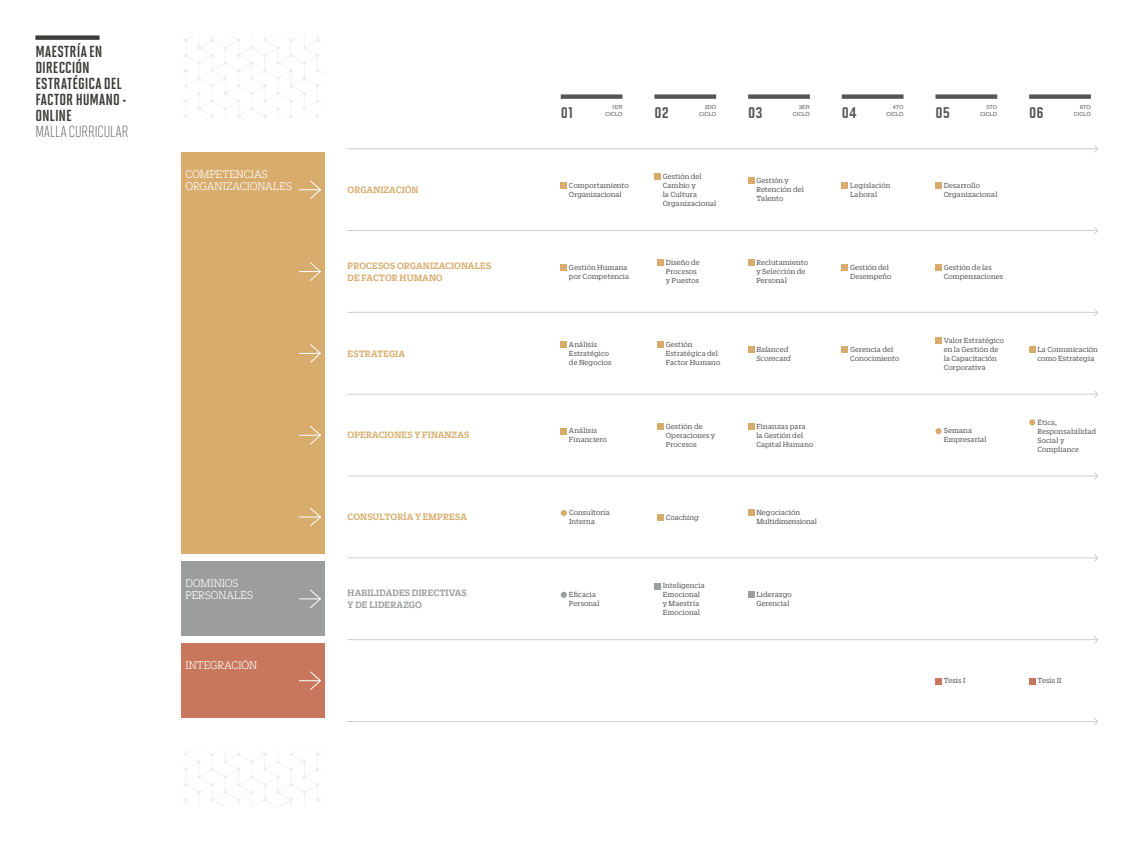
<style>
.page{position:relative;width:1134px;height:842px;background:#fff}
.page>*{position:absolute;margin:0;border:0;box-sizing:border-box;transform-origin:0 0}
.t1{font:700 18px "Solano Gothic MVB Std";letter-spacing:.005em;color:#575656}
.t2{font:700 16px/16px "Solano Gothic MVB Pro";letter-spacing:.005em;color:#3b3b3a}
.t3{font:300 16px "Solano Gothic MVB";letter-spacing:.01em;color:#3b3b3a}
.t4{font:300 12px/12px "Zizou Slab";color:#fff}
.t5{font:500 10px/12px "Zizou Slab";letter-spacing:.005em;color:#d7ac6d}
.t6{font:500 10px/12px "Zizou Slab";letter-spacing:.01em;color:#9c9d9d}
.t7{font:8px/9px "Zizou Slab";letter-spacing:.01em;color:#575656}
.t8{font:italic 8px/9px "Zizou Slab";letter-spacing:.005em;color:#575656}
.t9{font:5.5px/6.6px "Helvetica";letter-spacing:.005em;color:#575656;text-align:right}
</style>
<div class="page">
<div style="left:35px;top:35px;width:65px;height:5px;background:#3b3b3a"></div>
<svg style="left:182px;top:36px;width:143px;height:770px"></svg>
<div style="left:181px;top:120px;width:144px;height:630px;background:#fff"></div>
<svg style="left:348px;top:145px;width:750px;height:8px"></svg>
<svg style="left:348px;top:718px;width:750px;height:8px"></svg>
<svg style="left:348px;top:472px;width:750px;height:8px"></svg>
<svg style="left:348px;top:554px;width:750px;height:8px"></svg>
<svg style="left:348px;top:636px;width:750px;height:8px"></svg>
<svg style="left:348px;top:390px;width:750px;height:8px"></svg>
<svg style="left:348px;top:309px;width:750px;height:7px"></svg>
<svg style="left:348px;top:227px;width:750px;height:8px"></svg>
<div style="left:181px;top:152px;width:144px;height:402px;background:#d7ac6d"></div>
<svg style="left:299px;top:180px;width:22px;height:19px"></svg>
<svg style="left:299px;top:262px;width:22px;height:19px"></svg>
<svg style="left:299px;top:344px;width:22px;height:19px"></svg>
<svg style="left:299px;top:426px;width:22px;height:19px"></svg>
<svg style="left:299px;top:507px;width:22px;height:20px"></svg>
<div style="left:181px;top:643px;width:144px;height:75px;background:#c8775c"></div>
<div style="left:181px;top:561px;width:144px;height:75px;background:#9c9d9d"></div>
<svg style="left:299px;top:671px;width:22px;height:19px"></svg>
<svg style="left:299px;top:589px;width:22px;height:19px"></svg>
<div style="left:561px;top:94px;width:61px;height:5px;background:#575656"></div>
<div style="left:654px;top:94px;width:62px;height:5px;background:#575656"></div>
<div style="left:748px;top:94px;width:62px;height:5px;background:#575656"></div>
<div style="left:842px;top:94px;width:61px;height:5px;background:#575656"></div>
<div style="left:935px;top:94px;width:62px;height:5px;background:#575656"></div>
<div style="left:1029px;top:94px;width:62px;height:5px;background:#575656"></div>
<svg style="left:561px;top:183px;width:6px;height:6px"></svg>
<div style="left:935px;top:183px;width:7px;height:6px;background:#d7ac6d"></div>
<svg style="left:842px;top:183px;width:6px;height:6px"></svg>
<svg style="left:748px;top:178px;width:6px;height:6px"></svg>
<div style="left:561px;top:264px;width:6px;height:7px;background:#d7ac6d"></div>
<div style="left:657px;top:260px;width:7px;height:6px;background:#d7ac6d"></div>
<svg style="left:748px;top:260px;width:6px;height:6px"></svg>
<div style="left:654px;top:174px;width:7px;height:6px;background:#d7ac6d"></div>
<svg style="left:1029px;top:346px;width:6px;height:6px"></svg>
<svg style="left:748px;top:346px;width:6px;height:6px"></svg>
<div style="left:561px;top:341px;width:6px;height:7px;background:#d7ac6d"></div>
<div style="left:657px;top:341px;width:7px;height:7px;background:#d7ac6d"></div>
<svg style="left:561px;top:428px;width:6px;height:6px"></svg>
<div style="left:657px;top:514px;width:7px;height:7px;background:#d7ac6d"></div>
<div style="left:654px;top:583px;width:7px;height:6px;background:#9c9d9d"></div>
<svg style="left:748px;top:592px;width:6px;height:6px"></svg>
<svg style="left:748px;top:510px;width:6px;height:6px"></svg>
<div style="left:657px;top:423px;width:7px;height:6px;background:#d7ac6d"></div>
<svg style="left:748px;top:423px;width:6px;height:6px"></svg>
<div style="left:935px;top:337px;width:7px;height:7px;background:#d7ac6d"></div>
<div style="left:935px;top:678px;width:7px;height:6px;background:#c8775c"></div>
<svg style="left:1029px;top:678px;width:6px;height:6px"></svg>
<svg style="left:842px;top:264px;width:6px;height:6px"></svg>
<div style="left:842px;top:346px;width:6px;height:7px;background:#d7ac6d"></div>
<div style="left:935px;top:264px;width:7px;height:6px;background:#d7ac6d"></div>
<div style="left:935px;top:428px;width:7px;height:6px;background:#d7ac6d;border-radius:50%"></div>
<svg style="left:561px;top:510px;width:6px;height:6px"></svg>
<svg style="left:561px;top:592px;width:6px;height:6px"></svg>
<svg style="left:1029px;top:419px;width:6px;height:6px"></svg>
<h2 class="t2" style="left:35px;top:44px;width:92px">MAESTRÍA EN<br>DIRECCIÓN<br>ESTRATÉGICA DEL<br>FACTOR HUMANO -<br>ONLINE</h2>
<h2 class="t3" style="left:35px;top:123px;width:94px">MALLA CURRICULAR</h2>
<h3 class="t4" style="left:185px;top:168px;width:108px">COMPETENCIAS<br>ORGANIZACIONALES</h3>
<h3 class="t4" style="left:185px;top:577px;width:69px">DOMINIOS<br>PERSONALES</h3>
<h3 class="t4" style="left:185px;top:659px;width:73px">INTEGRACIÓN</h3>
<p class="t5" style="left:348px;top:183px;width:72px">ORGANIZACIÓN</p>
<p class="t5" style="left:348px;top:259px;width:145px">PROCESOS ORGANIZACIONALES<br>DE FACTOR HUMANO</p>
<p class="t5" style="left:348px;top:347px;width:59px">ESTRATEGIA</p>
<p class="t5" style="left:348px;top:428px;width:123px">OPERACIONES Y FINANZAS</p>
<p class="t5" style="left:348px;top:510px;width:121px">CONSULTORÍA Y EMPRESA</p>
<p class="t6" style="left:348px;top:586px;width:121px">HABILIDADES DIRECTIVAS<br>Y DE LIDERAZGO</p>
<h1 class="t1" style="left:561px;top:101px;width:14px">01</h1>
<p class="t9" style="left:605px;top:104px;width:19px">1ER<br>CICLO</p>
<h1 class="t1" style="left:654px;top:101px;width:16px">02</h1>
<p class="t9" style="left:699px;top:104px;width:19px">2DO<br>CICLO</p>
<h1 class="t1" style="left:748px;top:101px;width:16px">03</h1>
<p class="t9" style="left:793px;top:104px;width:19px">3ER<br>CICLO</p>
<h1 class="t1" style="left:842px;top:101px;width:16px">04</h1>
<p class="t9" style="left:886px;top:104px;width:19px">4TO<br>CICLO</p>
<h1 class="t1" style="left:935px;top:101px;width:16px">05</h1>
<p class="t9" style="left:980px;top:104px;width:19px">5TO<br>CICLO</p>
<h1 class="t1" style="left:1029px;top:101px;width:16px">06</h1>
<p class="t9" style="left:1074px;top:104px;width:19px">6TO<br>CICLO</p>
<p class="t7" style="left:663px;top:171px;width:55px">Gestión del<br>Cambio y<br>la Cultura<br>Organizacional</p>
<p class="t7" style="left:756px;top:175px;width:49px">Gestión y<br>Retención del<br>Talento</p>
<p class="t7" style="left:569px;top:180px;width:61px">Comportamiento<br>Organizacional</p>
<p class="t7" style="left:944px;top:180px;width:55px">Desarrollo<br>Organizacional</p>
<p class="t7" style="left:850px;top:180px;width:42px">Legislación<br>Laboral</p>
<p class="t7" style="left:569px;top:262px;width:62px">Gestión Humana por Competencia</p>
<p class="t7" style="left:666px;top:257px;width:36px">Diseño de<br>Procesos y Puestos</p>
<p class="t7" style="left:756px;top:257px;width:53px">Reclutamiento y Selección de<br>Personal</p>
<p class="t7" style="left:569px;top:339px;width:44px">Análisis<br>Estratégico de Negocios</p>
<p class="t7" style="left:666px;top:339px;width:56px">Gestión<br>Estratégica del<br>Factor Humano</p>
<p class="t8" style="left:756px;top:344px;width:36px">Balanced<br>Scorecard</p>
<p class="t7" style="left:569px;top:426px;width:39px">Análisis<br>Financiero</p>
<p class="t7" style="left:569px;top:508px;width:42px">Consultoría<br>Interna</p>
<p class="t7" style="left:666px;top:421px;width:51px">Gestión de<br>Operaciones y<br>Procesos</p>
<p class="t7" style="left:756px;top:421px;width:58px">Finanzas para la Gestión del<br>Capital Humano</p>
<p class="t8" style="left:666px;top:512px;width:35px">Coaching</p>
<p class="t7" style="left:756px;top:508px;width:62px">Negociación<br>Multidimensional</p>
<p class="t7" style="left:663px;top:581px;width:44px">Inteligencia<br>Emocional y Maestría<br>Emocional</p>
<p class="t7" style="left:569px;top:589px;width:32px">Eficacia<br>Personal</p>
<p class="t7" style="left:756px;top:589px;width:37px">Liderazgo<br>Gerencial</p>
<p class="t7" style="left:850px;top:262px;width:43px">Gestión del<br>Desempeño</p>
<p class="t7" style="left:850px;top:344px;width:51px">Gerencia del<br>Conocimiento</p>
<p class="t7" style="left:944px;top:262px;width:61px">Gestión de las<br>Compensaciones</p>
<p class="t7" style="left:944px;top:335px;width:62px">Valor Estratégico en la Gestión de la Capacitación<br>Corporativa</p>
<p class="t7" style="left:1037px;top:344px;width:62px">La Comunicación como Estrategia</p>
<p class="t7" style="left:944px;top:426px;width:44px">Semana<br>Empresarial</p>
<p class="t7" style="left:1037px;top:417px;width:60px">Ética,<br>Responsabilidad<br>Social y<br>Compliance</p>
<p class="t7" style="left:944px;top:676px;width:23px">Tesis I</p>
<p class="t7" style="left:1037px;top:676px;width:26px">Tesis II</p>
</div>
